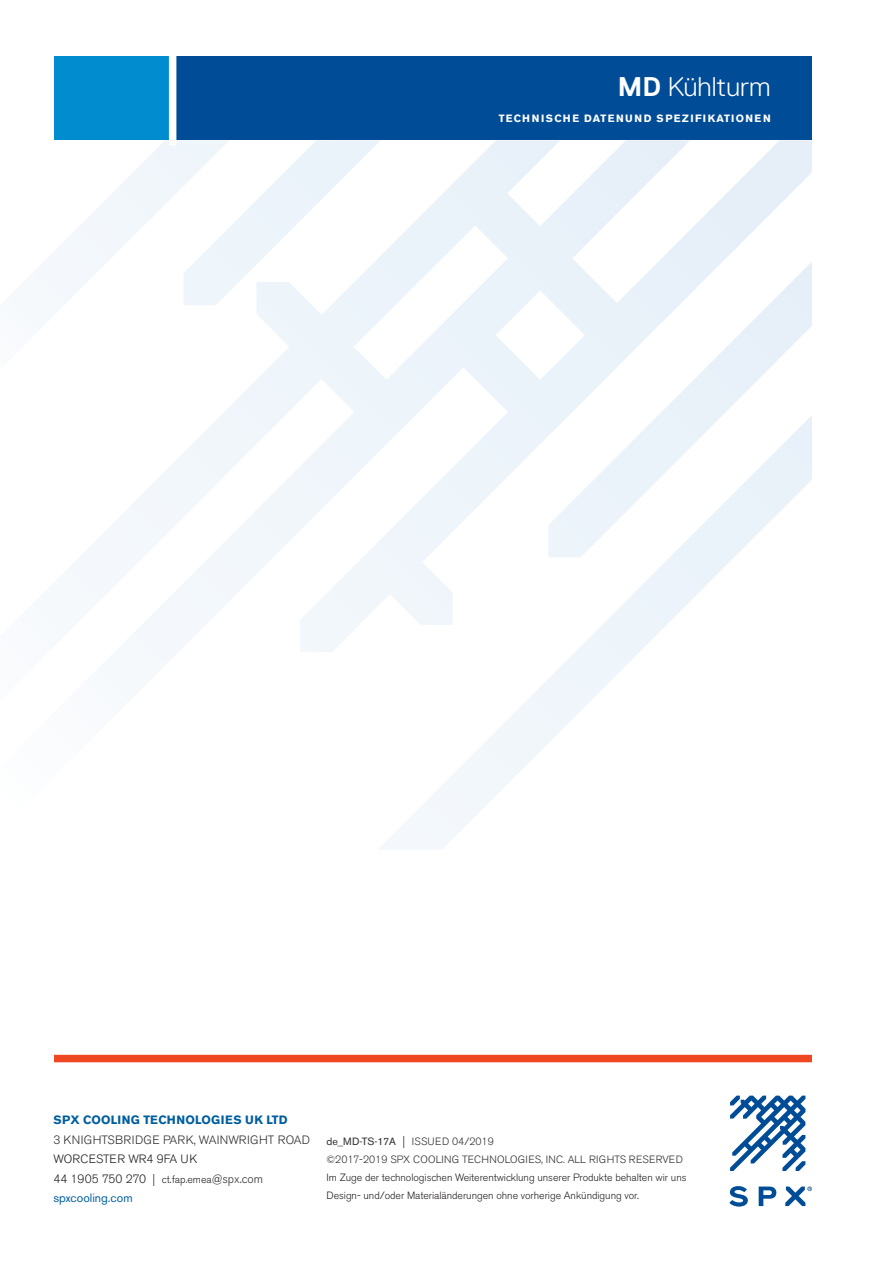
<style>
.page{position:relative;width:893px;height:1263px;background:#fff}
.page>*{position:absolute;margin:0;border:0;box-sizing:border-box;transform-origin:0 0}
.t1{font:300 27px "Replica Std";color:#fff}
.Back_Cover_Contact_I{font:300 12px "Akzidenz Grotesk BE";color:#231f20}
.t2{font:300 12px "Akzidenz Grotesk BE";letter-spacing:.02em;color:#312f30}
.t3{font:700 12px "Akzidenz Grotesk BE";letter-spacing:.01em;color:#005e9e}
.t4{font:12px "Akzidenz Grotesk BE";color:#005e9e}
.Legal_Disclaimer{font:300 10.5px/18px "Akzidenz Grotesk BE";letter-spacing:-.005em;color:#231f20}
.t5{font:300 10.5px/18px "Akzidenz Grotesk BE";letter-spacing:.02em;color:#312f30}
.t6{font:700 10.5px "Akzidenz Grotesk BE";letter-spacing:.14em;color:#fff}
.s1{font-weight:700}
.s2{color:#312f30}
.s3{font-size:10.5px}
.s4{font-weight:400}
.s5{font-size:12px}
</style>
<div class="page">
<div style="left:57px;top:56px;width:755px;height:84px;background:#004c97"></div>
<svg style="left:690px;top:140px;width:122px;height:121px"></svg>
<svg style="left:560px;top:140px;width:130px;height:121px"></svg>
<svg style="left:560px;top:261px;width:252px;height:154px"></svg>
<svg style="left:379px;top:415px;width:433px;height:434px"></svg>
<svg style="left:34px;top:140px;width:526px;height:561px"></svg>
<div style="left:54px;top:56px;width:119px;height:84px;background:#008ccf"></div>
<div style="left:169px;top:54px;width:7px;height:91px;background:#fff"></div>
<div style="left:54px;top:1055px;width:758px;height:7px;background:#ef4722"></div>
<svg style="left:730px;top:1095px;width:75px;height:76px"></svg>
<svg style="left:729px;top:1186px;width:19px;height:20px"></svg>
<svg style="left:759px;top:1186px;width:17px;height:20px"></svg>
<svg style="left:785px;top:1186px;width:27px;height:20px"></svg>
<p class="t1" style="left:618px;top:72px;width:154px"><span class="s1">MD</span> Kühlturm</p>
<p class="t6" style="left:499px;top:112px;width:273px">TECHNISCHE DATENUND SPEZIFIKATIONEN</p>
<p class="t3" style="left:53px;top:1113px;width:236px">SPX COOLING TECHNOLOGIES UK LTD</p>
<p class="t2" style="left:53px;top:1133px;width:258px">3 KNIGHTSBRIDGE PARK, WAINWRIGHT ROAD</p>
<p class="Back_Cover_Contact_I" style="left:53px;top:1152px;width:146px">WORCESTER WR4 9FA UK</p>
<p class="Back_Cover_Contact_I" style="left:53px;top:1172px;width:211px">44 1905 750 270 <span class="s2">|</span> <span class="s3">ct.fap.emea</span><span class="s2">@spx.com</span></p>
<p class="t4" style="left:53px;top:1191px;width:81px">spxcooling.com</p>
<p class="t5" style="left:326px;top:1132px;width:358px"><span class="s4">de_MD-TS-17A</span> <span class="s5">|</span> ISSUED 04/2019<br>©2017-2019 SPX COOLING TECHNOLOGIES, INC. ALL RIGHTS RESERVED</p>
<p class="Legal_Disclaimer" style="left:326px;top:1168px;width:362px">Im Zuge der technologischen Weiterentwicklung unserer Produkte behalten wir uns<br>Design- und/oder Materialänderungen ohne vorherige Ankündigung vor.</p>
</div>
